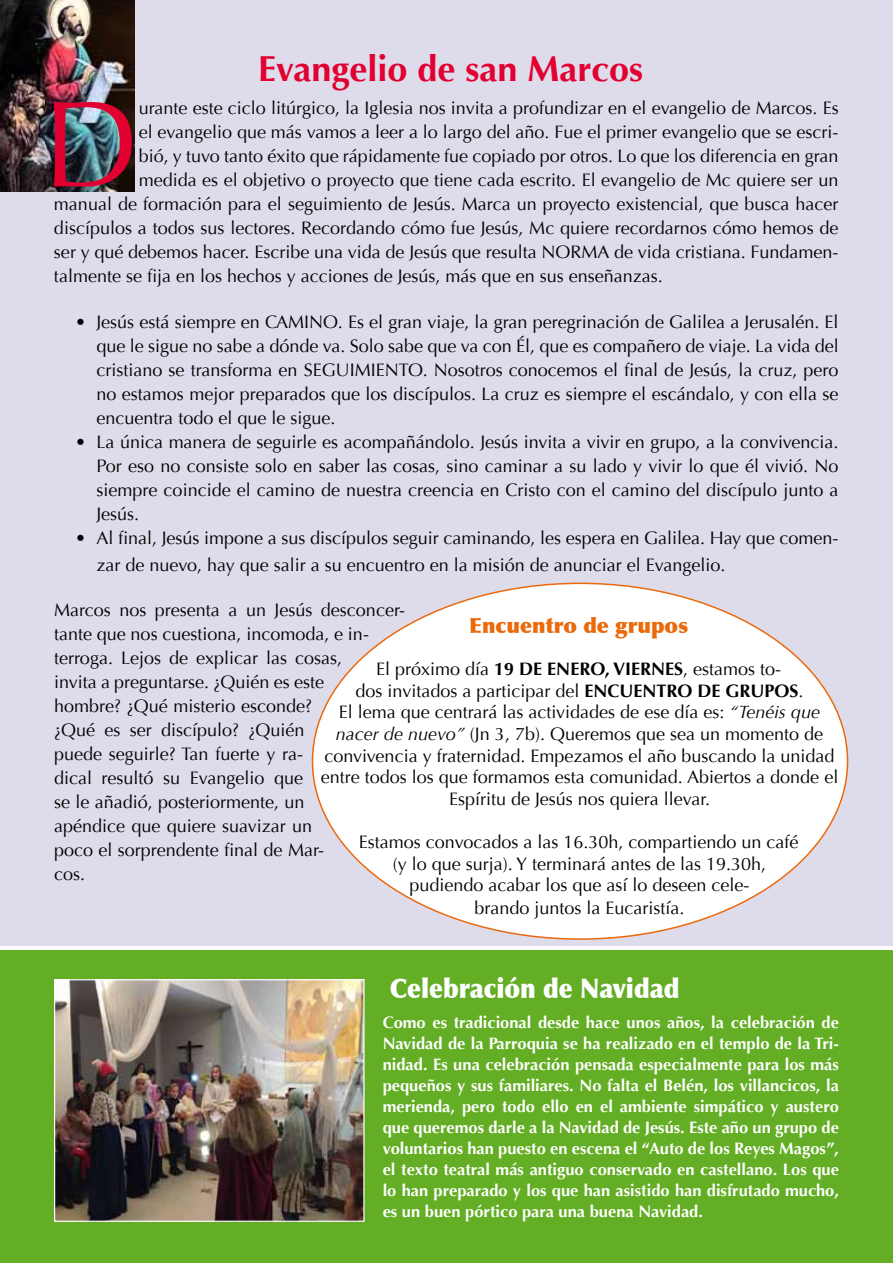
<style>
.page{position:relative;width:893px;height:1263px;background:#fff}
.page>*{position:absolute;margin:0;border:0;box-sizing:border-box;transform-origin:0 0}
.t1{font:123.15px "Optima";color:#e20031}
.t2{font:700 36px "Optima";color:#e20031}
.t3{font:900 27px "Optima";color:#fff;scale:.9 1}
.t4{font:900 21px "Optima";color:#eb690b}
.t5{font:18px/24px "Optima";color:#000;text-align:justify}
.t6{font:700 16.5px/21px "Optima";color:#fff;text-align:justify}
.s1{font-weight:700}
.s2{font-style:italic}
</style>
<div class="page">
<div style="left:0;top:0;width:893px;height:945px;background:#dedceb"></div>
<img style="left:0;top:0;width:134px;height:191px">
<div style="left:0;top:950px;width:893px;height:313px;background:#63ae24"></div>
<img style="left:56px;top:981px;width:307px;height:239px">
<div style="left:54px;top:979px;width:311px;height:243px;border:1px solid #fff"></div>
<div style="left:312px;top:583px;width:535px;height:356px;background:#fff;border-radius:50%"></div>
<h2 class="t2" style="left:258px;top:48px;width:386px">Evangelio de san Marcos</h2>
<h1 class="t1" style="left:43px;top:73px;width:97px">D</h1>
<p class="t5" style="left:139px;top:96px;width:701px">urante este ciclo litúrgico, la Iglesia nos invita a profundizar en el evangelio de Marcos. Es</p>
<p class="t5" style="left:139px;top:120px;width:701px">el evangelio que más vamos a leer a lo largo del año. Fue el primer evangelio que se escri-</p>
<p class="t5" style="left:139px;top:144px;width:701px">bió, y tuvo tanto éxito que rápidamente fue copiado por otros. Lo que los diferencia en gran</p>
<p class="t5" style="left:139px;top:168px;width:701px">medida es el objetivo o proyecto que tiene cada escrito. El evangelio de Mc quiere ser un</p>
<p class="t5" style="left:54px;top:192px;width:786px">manual de formación para el seguimiento de Jesús. Marca un proyecto existencial, que busca hacer</p>
<p class="t5" style="left:54px;top:216px;width:786px">discípulos a todos sus lectores. Recordando cómo fue Jesús, Mc quiere recordarnos cómo hemos de</p>
<p class="t5" style="left:54px;top:240px;width:786px">ser y qué debemos hacer. Escribe una vida de Jesús que resulta NORMA de vida cristiana. Fundamen-</p>
<p class="t5" style="left:54px;top:264px;width:610px">talmente se fija en los hechos y acciones de Jesús, más que en sus enseñanzas.</p>
<p class="t5" style="left:97px;top:310px;width:744px;text-indent:-21px">• Jesús está siempre en CAMINO. Es el gran viaje, la gran peregrinación de Galilea a Jerusalén. El que le sigue no sabe a dónde va. Solo sabe que va con Él, que es compañero de viaje. La vida del cristiano se transforma en SEGUIMIENTO. Nosotros conocemos el final de Jesús, la cruz, pero no estamos mejor preparados que los discípulos. La cruz es siempre el escándalo, y con ella se encuentra todo el que le sigue.</p>
<p class="t5" style="left:97px;top:430px;width:744px;text-indent:-21px">• La única manera de seguirle es acompañándolo. Jesús invita a vivir en grupo, a la convivencia.<br>Por eso no consiste solo en saber las cosas, sino caminar a su lado y vivir lo que él vivió. No siempre coincide el camino de nuestra creencia en Cristo con el camino del discípulo junto a Jesús.</p>
<p class="t5" style="left:97px;top:524px;width:743px;line-height:27px;text-indent:-21px">• Al final, Jesús impone a sus discípulos seguir caminando, les espera en Galilea. Hay que comen&shy;zar de nuevo, hay que salir a su encuentro en la misión de anunciar el Evangelio.</p>
<p class="t5" style="left:54px;top:598px;width:352px;text-align:left">Marcos nos presenta a un Jesús desconcer&shy;tante que nos cuestiona, incomoda, e in&shy;terroga. Lejos de explicar las cosas,<br>invita a preguntarse. ¿Quién es este<br>hombre? ¿Qué misterio esconde?<br>¿Qué es ser discípulo? ¿Quién<br>puede seguirle? Tan fuerte y ra-<br>dical resultó su Evangelio que<br>se le añadió, posteriormente, un<br>apéndice que quiere suavizar un<br>poco el sorprendente final de Mar-<br>cos.</p>
<p class="t4" style="left:469px;top:612px;width:221px">Encuentro de grupos</p>
<p class="t5" style="left:321px;top:658px;width:519px;line-height:21.6px;text-align:center">El próximo día <span class="s1">19 DE ENERO, VIERNES</span>, estamos to-<br>dos invitados a participar del <span class="s1">ENCUENTRO DE GRUPOS</span>.<br>El lema que centrará las actividades de ese día es: <span class="s2">“Tenéis que nacer de nuevo”</span> (Jn 3, 7b). Queremos que sea un momento de convivencia y fraternidad. Empezamos el año buscando la unidad entre todos los que formamos esta comunidad. Abiertos a donde el Espíritu de Jesús nos quiera llevar.</p>
<p class="t5" style="left:359px;top:831px;width:441px;line-height:21.9px;text-align:center">Estamos convocados a las 16.30h, compartiendo un café (y lo que surja). Y terminará antes de las 19.30h, pudiendo acabar los que así lo deseen cele-<br>brando juntos la Eucaristía.</p>
<h3 class="t3" style="left:390px;top:972px;width:323px">Celebración de Navidad</h3>
<p class="t6" style="left:383px;top:1012px;width:458px">Como es tradicional desde hace unos años, la celebración de Navidad de la Parroquia se ha realizado en el templo de la Tri&shy;nidad. Es una celebración pensada especialmente para los más pequeños y sus familiares. No falta el Belén, los villancicos, la merienda, pero todo ello en el ambiente simpático y austero que queremos darle a la Navidad de Jesús. Este año un grupo de voluntarios han puesto en escena el “Auto de los Reyes Magos”, el texto teatral más antiguo conservado en castellano. Los que lo han preparado y los que han asistido han disfrutado mucho, es un buen pórtico para una buena Navidad.</p>
</div>
